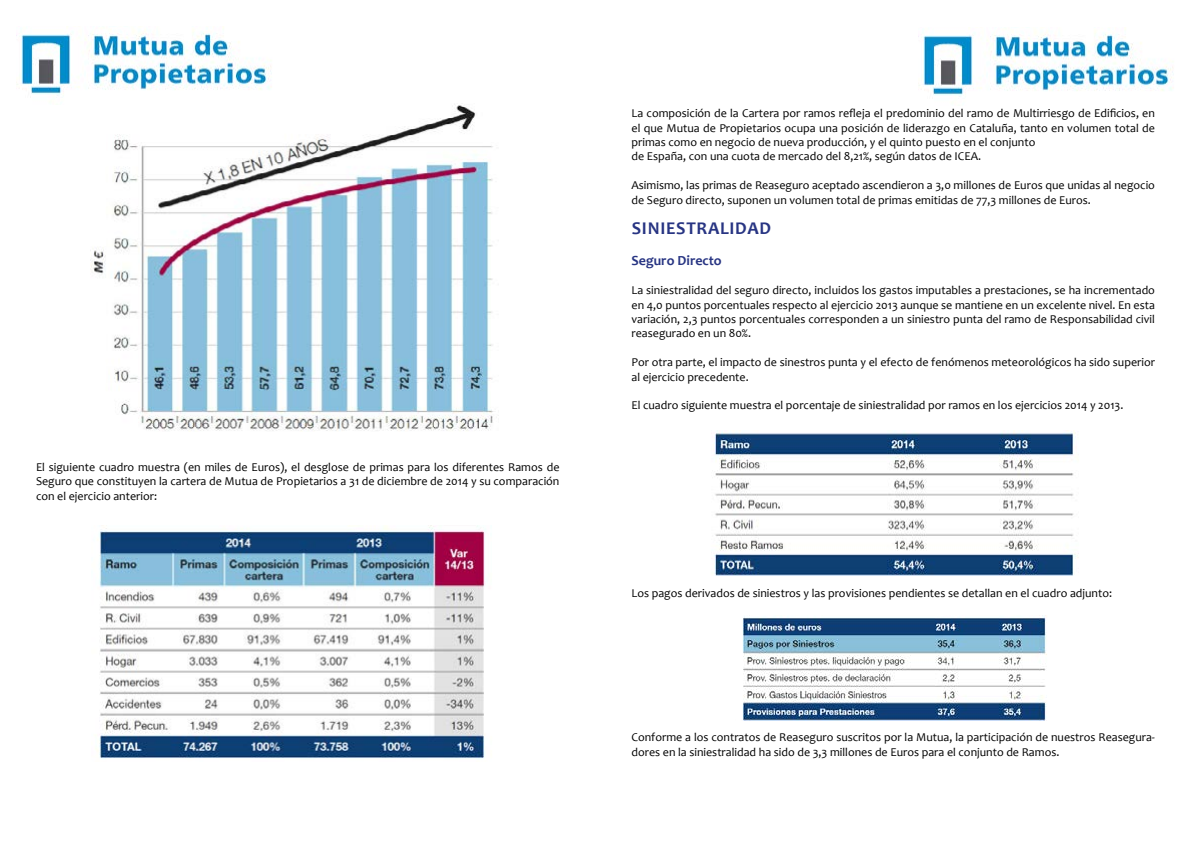
<style>
.page{position:relative;width:1191px;height:842px;background:#fff}
.page>*{position:absolute;margin:0;border:0;box-sizing:border-box;transform-origin:0 0}
.t1{font:700 18px "Candara";letter-spacing:.04em;color:#283583}
.t2{font:700 14px "Candara";color:#283583}
.t3{font:12px/14.4px "Candara";color:#000}
</style>
<div class="page">
<img style="left:16px;top:27px;width:256px;height:69px">
<img style="left:918px;top:27px;width:256px;height:70px">
<img style="left:742px;top:615px;width:305px;height:105px">
<img style="left:713px;top:430px;width:366px;height:145px">
<img style="left:91px;top:105px;width:403px;height:326px">
<img style="left:96px;top:525px;width:389px;height:234px">
<p class="t3" style="left:36px;top:460px;width:525px;text-align:justify">El siguiente cuadro muestra (en miles de Euros), el desglose de primas para los diferentes Ramos de Seguro que constituyen la cartera de Mutua de Propietarios a 31 de diciembre de 2014 y su comparación con el ejercicio anterior:</p>
<p class="t3" style="left:631px;top:106px;width:525px">La composición de la Cartera por ramos refleja el predominio del ramo de Multirriesgo de Edificios, en el que Mutua de Propietarios ocupa una posición de liderazgo en Cataluña, tanto en volumen total de primas como en negocio de nueva producción, y el quinto puesto en el conjunto<br>de España, con una cuota de mercado del 8,21%, según datos de ICEA.</p>
<p class="t3" style="left:631px;top:178px;width:525px">Asimismo, las primas de Reaseguro aceptado ascendieron a 3,0 millones de Euros que unidas al negocio de Seguro directo, suponen un volumen total de primas emitidas de 77,3 millones de Euros.</p>
<h1 class="t1" style="left:632px;top:217px;width:141px">SINIESTRALIDAD</h1>
<p class="t2" style="left:631px;top:252px;width:92px">Seguro Directo</p>
<p class="t3" style="left:631px;top:283px;width:525px;text-align:justify">La siniestralidad del seguro directo, incluidos los gastos imputables a prestaciones, se ha incrementado en 4,0 puntos porcentuales respecto al ejercicio 2013 aunque se mantiene en un excelente nivel. En esta variación, 2,3 puntos porcentuales corresponden a un siniestro punta del ramo de Responsabilidad civil reasegurado en un 80%.</p>
<p class="t3" style="left:631px;top:355px;width:525px">Por otra parte, el impacto de sinestros punta y el efecto de fenómenos meteorológicos ha sido superior al ejercicio precedente.</p>
<p class="t3" style="left:631px;top:398px;width:493px">El cuadro siguiente muestra el porcentaje de siniestralidad por ramos en los ejercicios 2014 y 2013.</p>
<p class="t3" style="left:631px;top:585px;width:482px">Los pagos derivados de siniestros y las provisiones pendientes se detallan en el cuadro adjunto:</p>
<p class="t3" style="left:631px;top:730px;width:525px">Conforme a los contratos de Reaseguro suscritos por la Mutua, la participación de nuestros Reasegura&shy;dores en la siniestralidad ha sido de 3,3 millones de Euros para el conjunto de Ramos.</p>
</div>
